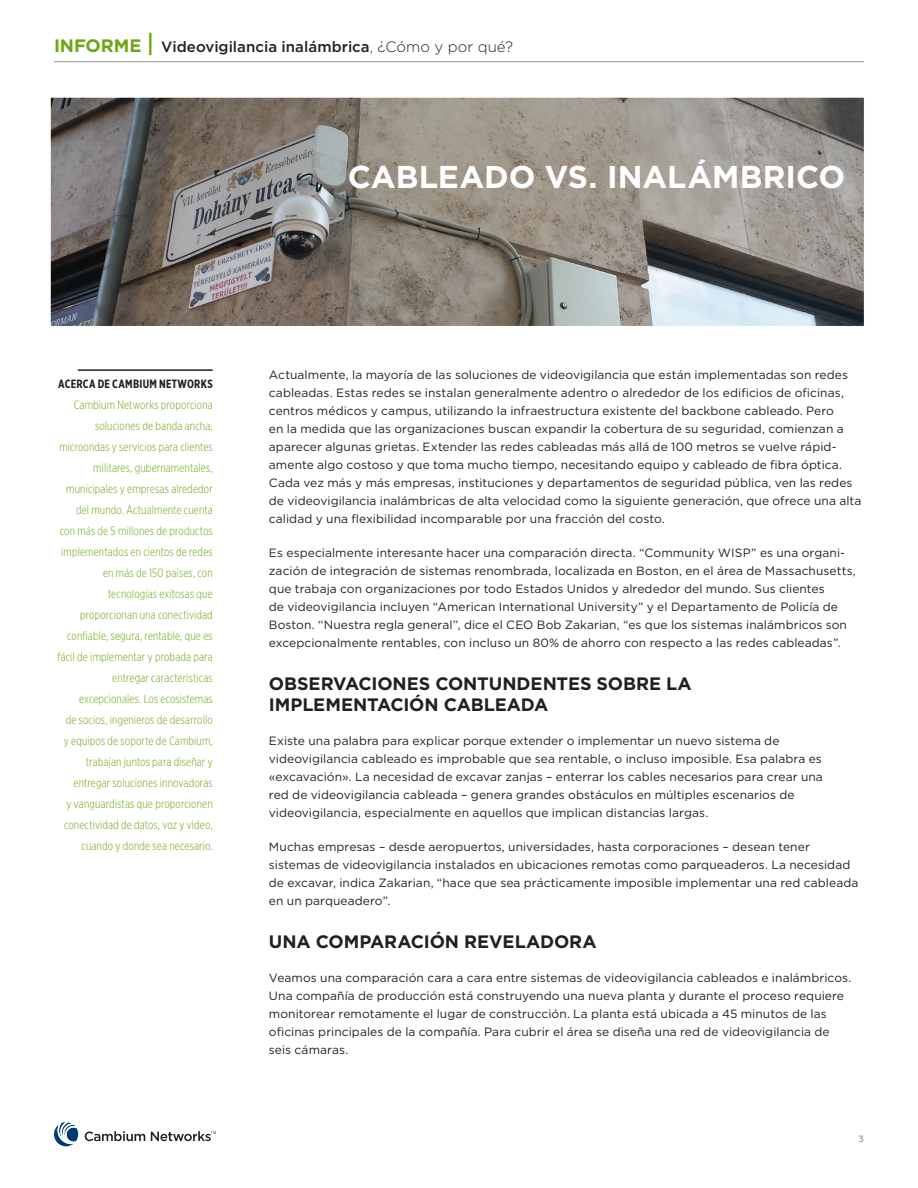
<style>
.page{position:relative;width:918px;height:1188px;background:#fff}
.page>*{position:absolute;margin:0;border:0;box-sizing:border-box;transform-origin:0 0}
.text{font:700 31.5px "Gotham";letter-spacing:-.005em;color:#fff}
.newSubhead{font:700 18px/21px "Gotham";letter-spacing:-.005em;color:#231f20}
.t1{font:500 15px "Gotham";color:#231f20}
.newText{font:12px/18px "Gotham";letter-spacing:.005em;color:#231f20}
.text-2{font:300 12px/21px "Gotham X Narrow";letter-spacing:.015em;color:#6ea516;text-align:right}
.text-3{font:700 12px "Gotham X Narrow";letter-spacing:.02em;color:#231f20}
.t2{font:9px "Gotham";color:#76787b}
.s1{font-weight:700;font-size:18px;color:#6ea516}
.s2{font-size:24px;color:#6ea516}
.s3{font-weight:300}
</style>
<div class="page">
<hr style="left:54px;top:61px;width:810px;height:1px;background:#939598">
<svg style="left:85px;top:1131px;width:60px;height:10px"></svg>
<svg style="left:151px;top:1131px;width:65px;height:10px"></svg>
<svg style="left:54px;top:1122px;width:24px;height:24px"></svg>
<img style="left:50px;top:97px;width:814px;height:229px">
<hr style="left:78px;top:369px;width:135px;height:2px;background:#231f20">
<p class="t1" style="left:54px;top:37px;width:461px"><span class="s1">INFORME</span> <span class="s2">|</span> Videovigilancia inalámbrica<span class="s3">, ¿Cómo y por qué?</span></p>
<p class="text" style="left:348px;top:156px;width:499px">CABLEADO VS. INALÁMBRICO</p>
<p class="text-3" style="left:58px;top:376px;width:156px">ACERCA DE CAMBIUM NETWORKS</p>
<p class="text-2" style="left:57px;top:394px;width:157px">Cambium Networks proporciona soluciones de banda ancha, microondas y servicios para clientes militares, gubernamentales, municipales y empresas alrededor del mundo. Actualmente cuenta<br>con más de 5 millones de productos implementados en cientos de redes en más de 150 países, con tecnologías exitosas que proporcionan una conectividad confiable, segura, rentable, que es fácil de implementar y probada para entregar características excepcionales. Los ecosistemas<br>de socios, ingenieros de desarrollo<br>y equipos de soporte de Cambium, trabajan juntos para diseñar y entregar soluciones innovadoras<br>y vanguardistas que proporcionen conectividad de datos, voz y video, cuando y donde sea necesario.</p>
<p class="newText" style="left:269px;top:365px;width:594px">Actualmente, la mayoría de las soluciones de videovigilancia que están implementadas son redes cableadas. Estas redes se instalan generalmente adentro o alrededor de los edificios de oficinas, centros médicos y campus, utilizando la infraestructura existente del backbone cableado. Pero<br>en la medida que las organizaciones buscan expandir la cobertura de su seguridad, comienzan a aparecer algunas grietas. Extender las redes cableadas más allá de 100 metros se vuelve rápid&shy;amente algo costoso y que toma mucho tiempo, necesitando equipo y cableado de fibra óptica.<br>Cada vez más y más empresas, instituciones y departamentos de seguridad pública, ven las redes de videovigilancia inalámbricas de alta velocidad como la siguiente generación, que ofrece una alta calidad y una flexibilidad incomparable por una fracción del costo.</p>
<p class="newText" style="left:269px;top:544px;width:588px">Es especialmente interesante hacer una comparación directa. “Community WISP” es una organi&shy;zación de integración de sistemas renombrada, localizada en Boston, en el área de Massachusetts, que trabaja con organizaciones por todo Estados Unidos y alrededor del mundo. Sus clientes<br>de videovigilancia incluyen “American International University” y el Departamento de Policía de Boston. “Nuestra regla general”, dice el CEO Bob Zakarian, “es que los sistemas inalámbricos son excepcionalmente rentables, con incluso un 80% de ahorro con respecto a las redes cableadas”.</p>
<p class="newSubhead" style="left:269px;top:673px;width:424px">OBSERVACIONES CONTUNDENTES SOBRE LA<br>IMPLEMENTACIÓN CABLEADA</p>
<p class="newText" style="left:269px;top:731px;width:556px">Existe una palabra para explicar porque extender o implementar un nuevo sistema de videovigilancia cableado es improbable que sea rentable, o incluso imposible. Esa palabra es «excavación». La necesidad de excavar zanjas – enterrar los cables necesarios para crear una red de videovigilancia cableada – genera grandes obstáculos en múltiples escenarios de videovigilancia, especialmente en aquellos que implican distancias largas.</p>
<p class="newText" style="left:269px;top:838px;width:591px">Muchas empresas – desde aeropuertos, universidades, hasta corporaciones – desean tener sistemas de videovigilancia instalados en ubicaciones remotas como parqueaderos. La necesidad de excavar, indica Zakarian, “hace que sea prácticamente imposible implementar una red cableada en un parqueadero”.</p>
<p class="newSubhead" style="left:269px;top:931px;width:329px">UNA COMPARACIÓN REVELADORA</p>
<p class="newText" style="left:269px;top:968px;width:584px">Veamos una comparación cara a cara entre sistemas de videovigilancia cableados e inalámbricos.<br>Una compañía de producción está construyendo una nueva planta y durante el proceso requiere monitorear remotamente el lugar de construcción. La planta está ubicada a 45 minutos de las oficinas principales de la compañía. Para cubrir el área se diseña una red de videovigilancia de seis cámaras.</p>
<p class="t2" style="left:858px;top:1133px;width:7px">3</p>
</div>
